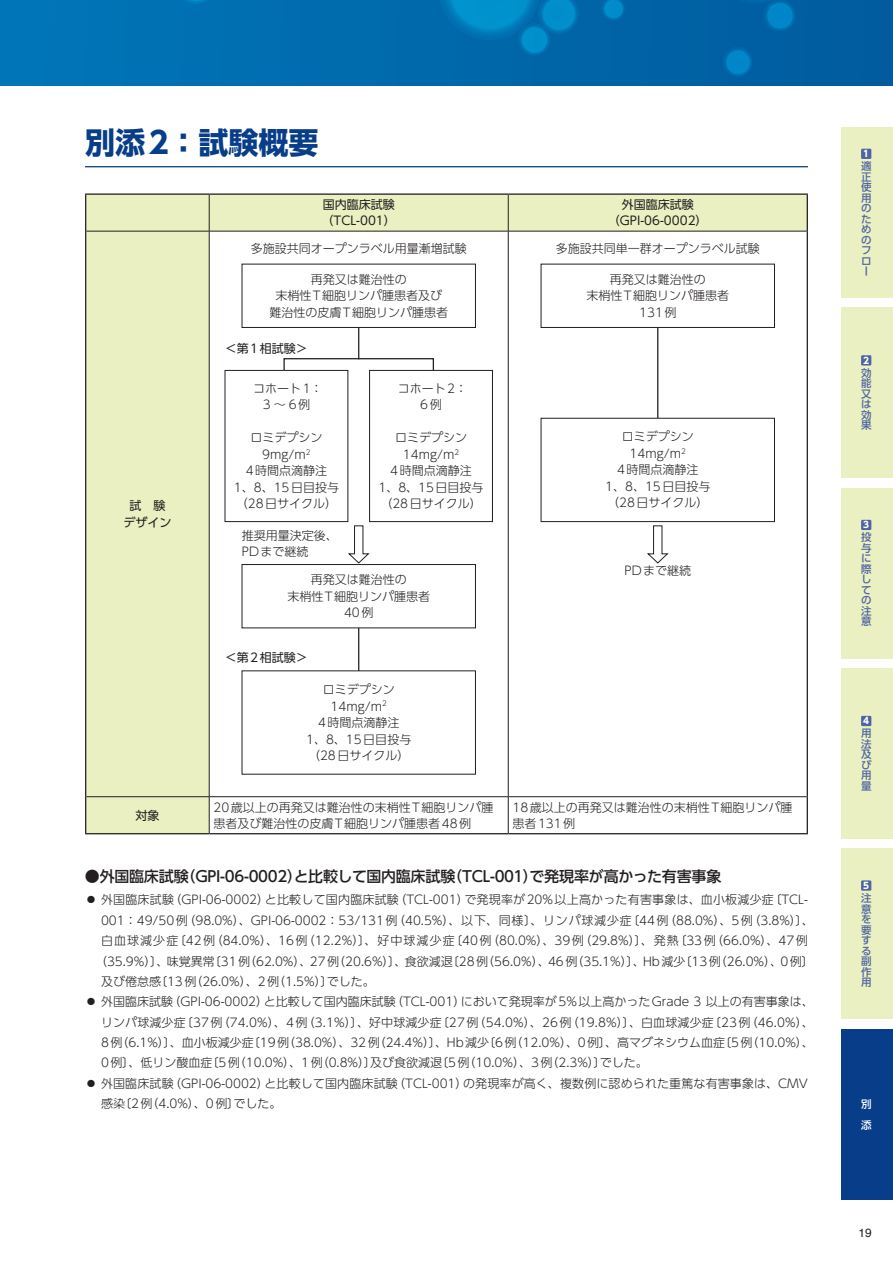
<style>
.page{position:relative;width:893px;height:1263px;background:#fff}
.page>*{position:absolute;margin:0;border:0;box-sizing:border-box;transform-origin:0 0}
.t1{font:700 30px "UD Shin Go Pr 6 N";color:#083e89}
.t2{font:500 15px "UD Shin Go Pr 6 N";letter-spacing:-.02em;color:#231f20}
.t3{font:300 12px/16.5px "UD Shin Go Pr 6 N";color:#231f20;text-align:center}
.t4{font:300 12px "UD Shin Go Pr 6 N";letter-spacing:.09em;color:#231f20}
.t5{font:12px/16.5px "UD Shin Go Pr 6 N";color:#231f20;text-align:center}
.t6{font:12px "Helvetica";color:#231f20}
.t7{font:500 10.5px/10.5px "UD Shin Go Pr 6 N";color:#5064a2;text-align:justify}
.t8{font:500 10.5px/21px "UD Shin Go Pr 6 N";color:#fff}
.t9{font:700 9px "UD Shin Go Pr 6 N";color:#fff}
</style>
<div class="page">
<div style="left:0;top:0;width:893px;height:85px;background:linear-gradient(to right,#0076b8,#005b9e)"></div>
<svg style="left:602px;top:0;width:22px;height:20px"></svg>
<svg style="left:715px;top:0;width:80px;height:31px"></svg>
<svg style="left:176px;top:0;width:40px;height:4px"></svg>
<svg style="left:723px;top:47px;width:29px;height:29px"></svg>
<svg style="left:439px;top:0;width:139px;height:55px"></svg>
<div style="left:842px;top:128px;width:51px;height:170px;background:#eaf0c1"></div>
<div style="left:861px;top:149px;width:10px;height:10px;background:#5064a2"></div>
<div style="left:842px;top:308px;width:51px;height:170px;background:#eaf0c1"></div>
<div style="left:861px;top:355px;width:10px;height:10px;background:#5064a2"></div>
<div style="left:842px;top:488px;width:51px;height:170px;background:#eaf0c1"></div>
<div style="left:861px;top:520px;width:10px;height:10px;background:#5064a2"></div>
<div style="left:842px;top:668px;width:51px;height:170px;background:#eaf0c1"></div>
<div style="left:861px;top:716px;width:10px;height:10px;background:#5064a2"></div>
<div style="left:842px;top:849px;width:51px;height:170px;background:#eaf0c1"></div>
<div style="left:861px;top:880px;width:10px;height:11px;background:#5064a2"></div>
<div style="left:842px;top:1029px;width:51px;height:170px;background:#083e89"></div>
<hr style="left:85px;top:166px;width:723px;height:1px;background:#083e89">
<svg style="left:86px;top:195px;width:721px;height:638px"></svg>
<hr style="left:209px;top:195px;width:1px;height:36px;background:#231f20">
<hr style="left:508px;top:195px;width:1px;height:36px;background:#231f20">
<hr style="left:86px;top:231px;width:123px;height:1px;background:#231f20">
<hr style="left:209px;top:231px;width:299px;height:1px;background:#231f20">
<hr style="left:209px;top:231px;width:1px;height:565px;background:#231f20">
<hr style="left:508px;top:231px;width:299px;height:1px;background:#231f20">
<hr style="left:508px;top:231px;width:1px;height:565px;background:#231f20">
<hr style="left:86px;top:796px;width:123px;height:1px;background:#231f20">
<hr style="left:209px;top:796px;width:299px;height:1px;background:#231f20">
<hr style="left:209px;top:797px;width:1px;height:36px;background:#231f20">
<hr style="left:508px;top:796px;width:299px;height:1px;background:#231f20">
<hr style="left:508px;top:797px;width:1px;height:36px;background:#231f20">
<hr style="left:85px;top:193px;width:124px;height:2px;background:#231f20">
<hr style="left:85px;top:195px;width:1px;height:36px;background:#231f20">
<hr style="left:209px;top:193px;width:299px;height:2px;background:#231f20">
<hr style="left:508px;top:193px;width:300px;height:2px;background:#231f20">
<hr style="left:807px;top:195px;width:1px;height:36px;background:#231f20">
<hr style="left:85px;top:231px;width:1px;height:566px;background:#231f20">
<hr style="left:807px;top:231px;width:1px;height:566px;background:#231f20">
<hr style="left:85px;top:797px;width:1px;height:36px;background:#231f20">
<hr style="left:807px;top:797px;width:1px;height:36px;background:#231f20">
<hr style="left:85px;top:833px;width:124px;height:1px;background:#231f20">
<hr style="left:209px;top:833px;width:299px;height:1px;background:#231f20">
<hr style="left:508px;top:833px;width:300px;height:1px;background:#231f20">
<div style="left:283px;top:358px;width:151px;height:16px;border:1px solid #231f20"></div>
<hr style="left:358px;top:623px;width:1px;height:52px;background:#231f20">
<hr style="left:358px;top:307px;width:1px;height:52px;background:#231f20">
<div style="left:242px;top:264px;width:233px;height:63px;background:#fff"></div>
<div style="left:242px;top:264px;width:234px;height:64px;border:1px solid #231f20"></div>
<div style="left:242px;top:564px;width:233px;height:64px;background:#fff"></div>
<div style="left:242px;top:564px;width:234px;height:64px;border:1px solid #231f20"></div>
<div style="left:242px;top:671px;width:233px;height:103px;background:#fff"></div>
<div style="left:225px;top:370px;width:123px;height:152px;background:#fff"></div>
<div style="left:225px;top:370px;width:123px;height:152px;border:1px solid #231f20"></div>
<div style="left:370px;top:370px;width:122px;height:152px;background:#fff"></div>
<div style="left:369px;top:370px;width:124px;height:152px;border:1px solid #231f20"></div>
<svg style="left:348px;top:525px;width:21px;height:38px"></svg>
<hr style="left:657px;top:311px;width:1px;height:120px;background:#231f20">
<div style="left:541px;top:264px;width:233px;height:63px;background:#fff"></div>
<div style="left:541px;top:264px;width:234px;height:64px;border:1px solid #231f20"></div>
<div style="left:541px;top:418px;width:233px;height:104px;background:#fff"></div>
<div style="left:541px;top:418px;width:234px;height:104px;border:1px solid #231f20"></div>
<svg style="left:647px;top:525px;width:21px;height:38px"></svg>
<h1 class="t1" style="left:85px;top:118px;width:235px">別添2：試験概要</h1>
<p class="t5" style="left:322px;top:196px;width:76px;text-align:left">国内臨床試験（TCL-001）</p>
<p class="t5" style="left:608px;top:196px;width:101px">外国臨床試験（GPI-06-0002）</p>
<p class="t5" style="left:123px;top:497px;width:49px">試 験デザイン</p>
<p class="t3" style="left:251px;top:240px;width:217px">多施設共同オープンラベル用量漸増試験</p>
<p class="t3" style="left:269px;top:271px;width:180px">再発又は難治性の<br>末梢性T細胞リンパ腫患者及び難治性の皮膚T細胞リンパ腫患者</p>
<p class="t5" style="left:225px;top:340px;width:84px">＜第1相試験＞</p>
<p class="t3" style="left:253px;top:380px;width:71px">コホート1：<br>3～6例</p>
<p class="t3" style="left:234px;top:429px;width:107px">ロミデプシン<br>9mg/m<sup>2<br></sup>4時間点滴静注<br>1、8、15日目投与（28日サイクル）</p>
<p class="t3" style="left:242px;top:527px;width:97px;text-align:left">推奨用量決定後、<br>PDまで継続</p>
<p class="t3" style="left:398px;top:380px;width:71px">コホート2：<br>6例</p>
<p class="t3" style="left:378px;top:429px;width:107px">ロミデプシン<br>14mg/m<sup>2<br></sup>4時間点滴静注<br>1、8、15日目投与（28日サイクル）</p>
<p class="t3" style="left:287px;top:571px;width:144px">再発又は難治性の<br>末梢性T細胞リンパ腫患者<br>40例</p>
<p class="t5" style="left:225px;top:649px;width:84px">＜第2相試験＞</p>
<p class="t3" style="left:306px;top:681px;width:107px">ロミデプシン<br>14mg/m<sup>2<br></sup>4時間点滴静注<br>1、8、15日目投与（28日サイクル）</p>
<p class="t3" style="left:556px;top:240px;width:205px">多施設共同単一群オープンラベル試験</p>
<p class="t3" style="left:586px;top:271px;width:144px">再発又は難治性の<br>末梢性T細胞リンパ腫患者<br>131例</p>
<p class="t3" style="left:605px;top:428px;width:107px">ロミデプシン<br>14mg/m<sup>2<br></sup>4時間点滴静注<br>1、8、15日目投与（28日サイクル）</p>
<p class="t3" style="left:624px;top:562px;width:68px">PDまで継続</p>
<p class="t5" style="left:135px;top:807px;width:25px">対象</p>
<p class="t3" style="left:213px;top:798px;width:282px;text-align:left">20歳以上の再発又は難治性の末梢性T細胞リンパ腫患者及び難治性の皮膚T細胞リンパ腫患者48例</p>
<p class="t3" style="left:512px;top:798px;width:282px;text-align:left">18歳以上の再発又は難治性の末梢性T細胞リンパ腫患者131例</p>
<p class="t2" style="left:85px;top:864px;width:638px">●外国臨床試験（GPI-06-0002）と比較して国内臨床試験（TCL-001）で発現率が高かった有害事象</p>
<p class="t3" style="left:85px;top:891px;width:724px">⃝ 外国臨床試験（GPI-06-0002）と比較して国内臨床試験（TCL-001）で発現率が20%以上高かった有害事象は、血小板減少症〔TCL-</p>
<p class="t3" style="left:101px;top:911px;width:714px">001：49/50例（98.0%）、GPI-06-0002：53/131例（40.5%）、以下、同様〕、リンパ球減少症〔44例（88.0%）、5例（3.8%）〕、</p>
<p class="t4" style="left:101px;top:931px;width:708px">白血球減少症〔42例（84.0%）、16例（12.2%）〕、好中球減少症〔40例（80.0%）、39例（29.8%）〕、発熱〔33例（66.0%）、47例</p>
<p class="t3" style="left:95px;top:952px;width:720px">（35.9%）〕、味覚異常〔31例（62.0%）、27例（20.6%）〕、食欲減退〔28例（56.0%）、46例（35.1%）〕、Hb減少〔13例（26.0%）、0例〕</p>
<p class="t3" style="left:101px;top:973px;width:275px">及び倦怠感〔13例（26.0%）、2例（1.5%）〕でした。</p>
<p class="t3" style="left:85px;top:993px;width:730px">⃝ 外国臨床試験（GPI-06-0002）と比較して国内臨床試験（TCL-001）において発現率が5%以上高かったGrade 3 以上の有害事象は、</p>
<p class="t3" style="left:101px;top:1013px;width:714px">リンパ球減少症〔37例（74.0%）、4例（3.1%）〕、好中球減少症〔27例（54.0%）、26例（19.8%）〕、白血球減少症〔23例（46.0%）、</p>
<p class="t3" style="left:101px;top:1034px;width:714px">8例（6.1%）〕、血小板減少症〔19例（38.0%）、32例（24.4%）〕、Hb減少〔6例（12.0%）、0例〕、高マグネシウム血症〔5例（10.0%）、</p>
<p class="t3" style="left:101px;top:1054px;width:548px">0例〕、低リン酸血症〔5例（10.0%）、1例（0.8%）〕及び食欲減退〔5例（10.0%）、3例（2.3%）〕でした。</p>
<p class="t3" style="left:85px;top:1074px;width:724px">⃝ 外国臨床試験（GPI-06-0002）と比較して国内臨床試験（TCL-001）の発現率が高く、複数例に認められた重篤な有害事象は、CMV</p>
<p class="t3" style="left:101px;top:1095px;width:182px">感染〔2例（4.0%）、0例〕でした。</p>
<p class="t9" style="left:863px;top:146px;width:7px">1</p>
<p class="t7" style="left:861px;top:161px;width:12px">適正使用のためのフロー</p>
<p class="t9" style="left:863px;top:353px;width:7px">2</p>
<p class="t7" style="left:861px;top:367px;width:12px">効能又は効果</p>
<p class="t9" style="left:863px;top:518px;width:7px">3</p>
<p class="t7" style="left:861px;top:532px;width:12px">投与に際しての注意</p>
<p class="t9" style="left:863px;top:714px;width:7px">4</p>
<p class="t7" style="left:861px;top:728px;width:12px">用法及び用量</p>
<p class="t9" style="left:863px;top:878px;width:7px">5</p>
<p class="t7" style="left:861px;top:892px;width:12px">注意を要する副作用</p>
<p class="t8" style="left:861px;top:1093px;width:12px">別添</p>
<p class="t6" style="left:858px;top:1223px;width:15px">19</p>
</div>
